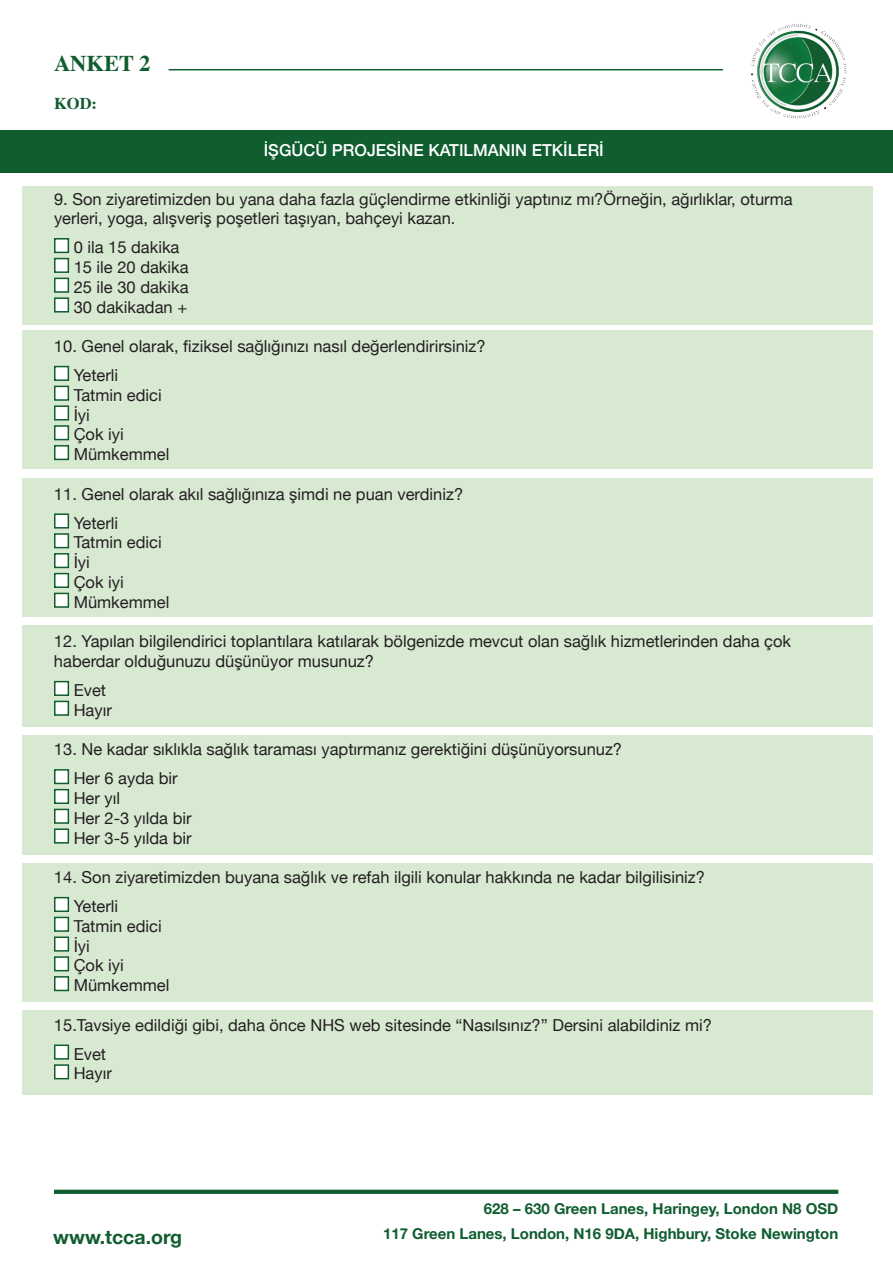
<style>
.page{position:relative;width:893px;height:1263px;background:#fff}
.page>*{position:absolute;margin:0;border:0;box-sizing:border-box;transform-origin:0 0}
.t1{font:700 22.5px "Times";color:#105d30}
.t2{font:700 19.5px "Helvetica Neue";color:#105d30}
.t3{font:16.5px/19.8px "Helvetica Neue";color:#231f20}
.t4{font:500 16.5px "Helvetica Neue";color:#fff}
.t5{font:700 16.5px "Times";color:#105d30}
.t6{font:700 15px "Helvetica Neue";color:#105d30}
</style>
<div class="page">
<div style="left:23px;top:186px;width:850px;height:139px;background:#d8e9d2"></div>
<div style="left:23px;top:330px;width:850px;height:139px;background:#d8e9d2"></div>
<div style="left:23px;top:478px;width:850px;height:138px;background:#d8e9d2"></div>
<div style="left:23px;top:625px;width:850px;height:102px;background:#d8e9d2"></div>
<div style="left:23px;top:736px;width:850px;height:119px;background:#d8e9d2"></div>
<div style="left:23px;top:863px;width:850px;height:139px;background:#d8e9d2"></div>
<div style="left:23px;top:1010px;width:850px;height:85px;background:#d8e9d2"></div>
<div style="left:54px;top:238px;width:15px;height:15px;background:#fff;border:2px solid #105d30"></div>
<div style="left:54px;top:258px;width:15px;height:15px;background:#fff;border:2px solid #105d30"></div>
<div style="left:54px;top:278px;width:15px;height:15px;background:#fff;border:2px solid #105d30"></div>
<div style="left:54px;top:297px;width:15px;height:15px;background:#fff;border:2px solid #105d30"></div>
<div style="left:54px;top:366px;width:15px;height:15px;background:#fff;border:2px solid #105d30"></div>
<div style="left:54px;top:386px;width:15px;height:15px;background:#fff;border:2px solid #105d30"></div>
<div style="left:54px;top:405px;width:15px;height:15px;background:#fff;border:2px solid #105d30"></div>
<div style="left:54px;top:425px;width:15px;height:15px;background:#fff;border:2px solid #105d30"></div>
<div style="left:54px;top:445px;width:15px;height:15px;background:#fff;border:2px solid #105d30"></div>
<div style="left:54px;top:513px;width:15px;height:15px;background:#fff;border:2px solid #105d30"></div>
<div style="left:54px;top:533px;width:15px;height:15px;background:#fff;border:2px solid #105d30"></div>
<div style="left:54px;top:553px;width:15px;height:15px;background:#fff;border:2px solid #105d30"></div>
<div style="left:54px;top:573px;width:15px;height:15px;background:#fff;border:2px solid #105d30"></div>
<div style="left:54px;top:593px;width:15px;height:15px;background:#fff;border:2px solid #105d30"></div>
<div style="left:54px;top:681px;width:15px;height:15px;background:#fff;border:2px solid #105d30"></div>
<div style="left:54px;top:701px;width:15px;height:15px;background:#fff;border:2px solid #105d30"></div>
<div style="left:54px;top:769px;width:15px;height:15px;background:#fff;border:2px solid #105d30"></div>
<div style="left:54px;top:789px;width:15px;height:15px;background:#fff;border:2px solid #105d30"></div>
<div style="left:54px;top:809px;width:15px;height:15px;background:#fff;border:2px solid #105d30"></div>
<div style="left:54px;top:828px;width:15px;height:15px;background:#fff;border:2px solid #105d30"></div>
<div style="left:54px;top:897px;width:15px;height:15px;background:#fff;border:2px solid #105d30"></div>
<div style="left:54px;top:917px;width:15px;height:15px;background:#fff;border:2px solid #105d30"></div>
<div style="left:54px;top:936px;width:15px;height:15px;background:#fff;border:2px solid #105d30"></div>
<div style="left:54px;top:956px;width:15px;height:15px;background:#fff;border:2px solid #105d30"></div>
<div style="left:54px;top:976px;width:15px;height:15px;background:#fff;border:2px solid #105d30"></div>
<div style="left:54px;top:1044px;width:15px;height:15px;background:#fff;border:2px solid #105d30"></div>
<div style="left:54px;top:1064px;width:15px;height:15px;background:#fff;border:2px solid #105d30"></div>
<img style="left:751px;top:23px;width:96px;height:96px">
<hr style="left:169px;top:69px;width:554px;height:1px;background:#105d30">
<div style="left:0;top:130px;width:893px;height:43px;background:#105d30"></div>
<svg style="left:54px;top:1190px;width:784px;height:4px;fill:#105d30"></svg>
<h1 class="t1" style="left:54px;top:42px;width:98px">ANKET 2</h1>
<p class="t5" style="left:54px;top:88px;width:45px">KOD:</p>
<p class="t4" style="left:264px;top:137px;width:342px">İŞGÜCÜ PROJESİNE KATILMANIN ETKİLERİ</p>
<p class="t3" style="left:54px;top:190px;width:740px">9. Son ziyaretimizden bu yana daha fazla güçlendirme etkinliği yaptınız mı?Örneğin, ağırlıklar, oturma yerleri, yoga, alışveriş poşetleri taşıyan, bahçeyi kazan.</p>
<p class="t3" style="left:74px;top:238px;width:116px">0 ila 15 dakika<br>15 ile 20 dakika<br>25 ile 30 dakika<br>30 dakikadan +</p>
<p class="t3" style="left:74px;top:333px;width:413px;line-height:28.8px;text-indent:-20px">10. Genel olarak, fiziksel sağlığınızı nasıl değerlendirirsiniz?<br>Yeterli</p>
<p class="t3" style="left:74px;top:386px;width:97px">Tatmin edici<br>İyi<br>Çok iyi<br>Mümkemmel</p>
<p class="t3" style="left:74px;top:480px;width:391px;line-height:28.8px;text-indent:-20px">11. Genel olarak akıl sağlığınıza şimdi ne puan verdiniz?<br>Yeterli</p>
<p class="t3" style="left:74px;top:533px;width:97px">Tatmin edici<br>İyi<br>Çok iyi<br>Mümkemmel</p>
<p class="t3" style="left:54px;top:632px;width:739px">12. Yapılan bilgilendirici toplantılara katılarak bölgenizde mevcut olan sağlık hizmetlerinden daha çok haberdar olduğunuzu düşünüyor musunuz?</p>
<p class="t3" style="left:74px;top:681px;width:40px">Evet<br>Hayır</p>
<p class="t3" style="left:74px;top:736px;width:550px;line-height:28.8px;text-indent:-20px">13. Ne kadar sıklıkla sağlık taraması yaptırmanız gerektiğini düşünüyorsunuz?<br>Her 6 ayda bir</p>
<p class="t3" style="left:74px;top:789px;width:119px">Her yıl<br>Her 2-3 yılda bir<br>Her 3-5 yılda bir</p>
<p class="t3" style="left:74px;top:864px;width:633px;line-height:28.8px;text-indent:-20px">14. Son ziyaretimizden buyana sağlık ve refah ilgili konular hakkında ne kadar bilgilisiniz?<br>Yeterli</p>
<p class="t3" style="left:74px;top:917px;width:97px">Tatmin edici<br>İyi<br>Çok iyi<br>Mümkemmel</p>
<p class="t3" style="left:74px;top:1011px;width:640px;line-height:28.8px;text-indent:-20px">15.Tavsiye edildiği gibi, daha önce NHS web sitesinde “Nasılsınız?” Dersini alabildiniz mi?<br>Evet</p>
<p class="t3" style="left:74px;top:1064px;width:40px">Hayır</p>
<p class="t6" style="left:484px;top:1197px;width:356px">628 – 630 Green Lanes, Haringey, London N8 OSD</p>
<p class="t2" style="left:53px;top:1221px;width:130px">www.tcca.org</p>
<p class="t6" style="left:383px;top:1222px;width:457px">117 Green Lanes, London, N16 9DA, Highbury, Stoke Newington</p>
</div>
